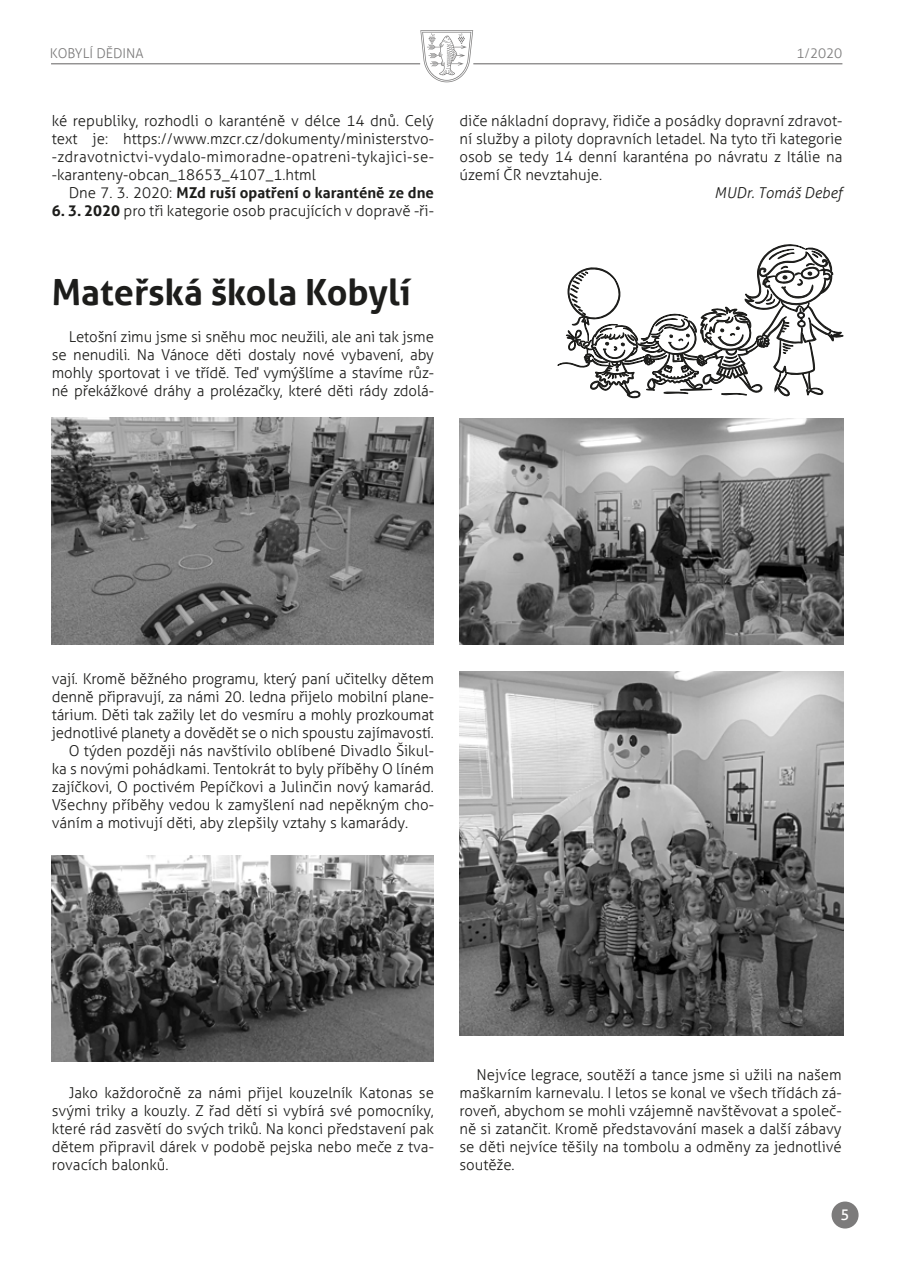
<style>
.page{position:relative;width:902px;height:1263px;background:#fff}
.page>*{position:absolute;margin:0;border:0;box-sizing:border-box;transform-origin:0 0}
.t1{font:700 36px "Aller";color:#1d1d1b}
.t2{font:300 15px/18px "Aller";color:#1d1d1b;text-align:justify}
.t3{font:300 15px "Aller";letter-spacing:.025em;color:#1d1d1b}
.t4{font:700 15px "Aller";color:#1d1d1b}
.t5{font:italic 300 15px "Aller";color:#1d1d1b}
.t6{font:15px "Aller";color:#fff}
.t7{font:300 13.5px "Aller";color:#7c7b7b}
.s1{font-weight:300}
.s2{font-weight:700}
</style>
<div class="page">
<hr style="left:51px;top:63px;width:369px;height:1px;background:#7c7b7b">
<hr style="left:473px;top:63px;width:369px;height:1px;background:#7c7b7b">
<svg style="left:420px;top:30px;width:53px;height:52px"></svg>
<div style="left:831px;top:1201px;width:27px;height:27px;background:#7c7b7b;border-radius:50%"></div>
<svg style="left:557px;top:244px;width:286px;height:155px"></svg>
<img style="left:52px;top:418px;width:382px;height:226px">
<img style="left:459px;top:418px;width:384px;height:226px">
<img style="left:459px;top:671px;width:384px;height:364px">
<img style="left:51px;top:855px;width:383px;height:207px">
<p class="t7" style="left:50px;top:45px;width:95px">KOBYLÍ DĚDINA</p>
<p class="t7" style="left:796px;top:45px;width:48px">1/2020</p>
<p class="t2" style="left:52px;top:112px;width:383px">ké republiky, rozhodli o karanténě v délce 14 dnů. Celý</p>
<p class="t2" style="left:52px;top:130px;width:382px">text je: https://www.mzcr.cz/dokumenty/ministerstvo-</p>
<p class="t3" style="left:57px;top:148px;width:376px">zdravotnictvi-‑vydalo-‑ mimoradne-‑opatreni-‑tykajici-‑se-</p>
<p class="t2" style="left:57px;top:166px;width:260px">karanteny-‑obcan_18653_4107_1.html</p>
<p class="t4" style="left:69px;top:183px;width:366px"><span class="s1">Dne 7. 3. 2020:</span> MZd ruší opatření o karanténě ze dne</p>
<p class="t2" style="left:52px;top:202px;width:383px"><span class="s2">6. 3. 2020</span> pro tři kategorie osob pracujících v dopravě -ři-</p>
<h1 class="t1" style="left:52px;top:270px;width:360px">Mateřská škola Kobylí</h1>
<p class="t2" style="left:52px;top:328px;width:383px;text-indent:17px">Letošní zimu jsme si sněhu moc neužili, ale ani tak jsme se nenudili. Na Vánoce děti dostaly nové vybavení, aby mohly sportovat i ve třídě. Teď vymýšlíme a stavíme růz&shy;né překážkové dráhy a prolézačky, které děti rády zdolá-</p>
<p class="t2" style="left:459px;top:112px;width:384px">diče nákladní dopravy, řidiče a posádky dopravní zdravot&shy;ní služby a piloty dopravních letadel. Na tyto tři kategorie osob se tedy 14 denní karanténa po návratu z Itálie na území ČR nevztahuje.</p>
<p class="t5" style="left:714px;top:184px;width:129px">MUDr. Tomáš Debef</p>
<p class="t2" style="left:52px;top:670px;width:383px">vají. Kromě běžného programu, který paní učitelky dětem</p>
<p class="t2" style="left:52px;top:688px;width:383px">denně připravují, za námi 20. ledna přijelo mobilní plane-</p>
<p class="t2" style="left:52px;top:706px;width:383px">tárium. Děti tak zažily let do vesmíru a mohly prozkoumat</p>
<p class="t2" style="left:52px;top:724px;width:383px">jednotlivé planety a dovědět se o nich spoustu zajímavostí.</p>
<p class="t2" style="left:69px;top:742px;width:366px">O týden později nás navštívilo oblíbené Divadlo Šikul-</p>
<p class="t2" style="left:52px;top:760px;width:383px">ka s novými pohádkami. Tentokrát to byly příběhy O líném</p>
<p class="t2" style="left:52px;top:778px;width:383px">zajíčkovi, O poctivém Pepíčkovi a Julinčin nový kamarád.</p>
<p class="t2" style="left:52px;top:796px;width:383px">Všechny příběhy vedou k zamyšlení nad nepěkným cho-</p>
<p class="t2" style="left:52px;top:814px;width:358px">váním a motivují děti, aby zlepšily vztahy s kamarády.</p>
<p class="t2" style="left:52px;top:1084px;width:383px;text-indent:17px">Jako každoročně za námi přijel kouzelník Katonas se svými triky a kouzly. Z řad dětí si vybírá své pomocníky, které rád zasvětí do svých triků. Na konci představení pak dětem připravil dárek v podobě pejska nebo meče z tva&shy;rovacích balonků.</p>
<p class="t2" style="left:459px;top:1066px;width:383px;text-indent:17px">Nejvíce legrace, soutěží a tance jsme si užili na našem maškarním karnevalu. I letos se konal ve všech třídách zá&shy;roveň, abychom se mohli vzájemně navštěvovat a společ&shy;ně si zatančit. Kromě představování masek a další zábavy se děti nejvíce těšily na tombolu a odměny za jednotlivé soutěže.</p>
<p class="t6" style="left:840px;top:1205px;width:10px">5</p>
</div>
